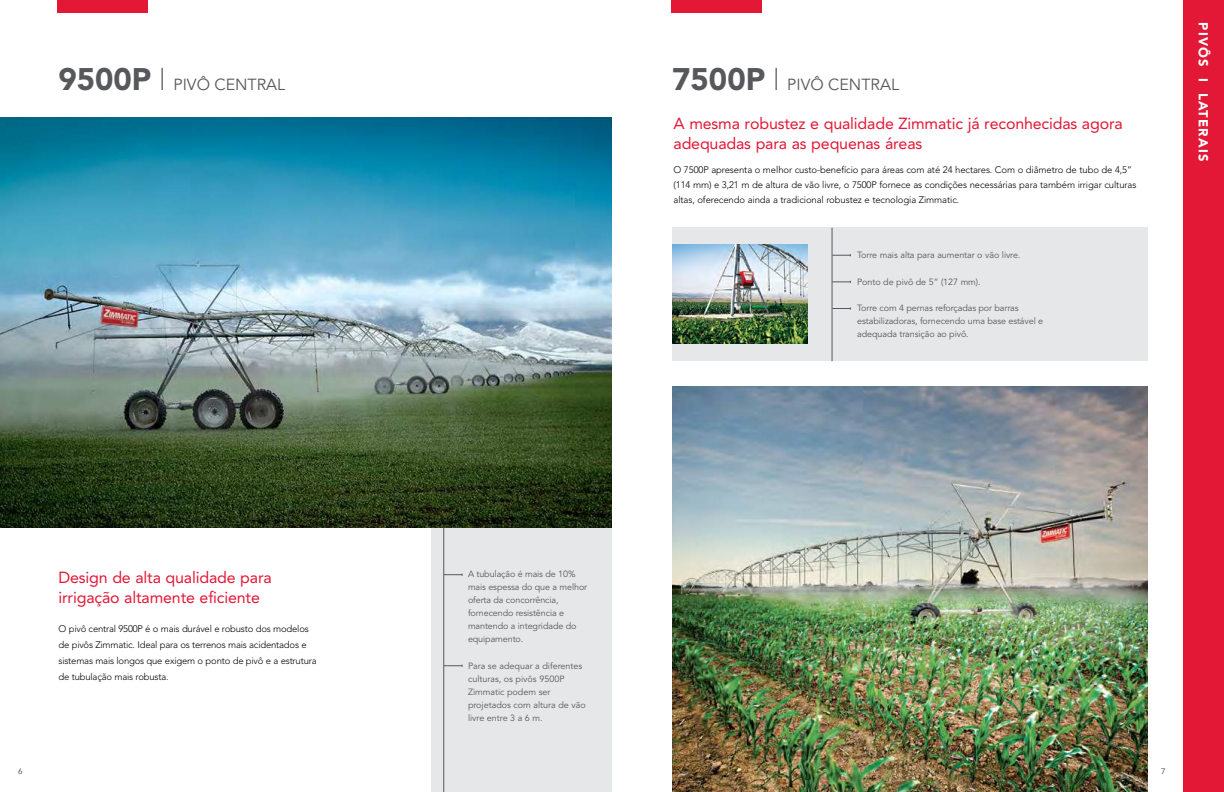
<style>
.page{position:relative;width:1224px;height:792px;background:#fff}
.page>*{position:absolute;margin:0;border:0;box-sizing:border-box;transform-origin:0 0}
.t1{font:16px/20px "Avenir LT Std";letter-spacing:-.01em;color:#e21836}
.t2{font:16px "Avenir LT Std";color:#57585b}
.t3{font:900 13px "Avenir LT Std";letter-spacing:.09em;color:#fff}
.t4{font:300 9.5px/16px "Avenir LT Std";letter-spacing:-.01em;color:#000}
.t5{font:9px/13px "Avenir LT Std";letter-spacing:-.01em;color:#57585b}
.t6{font:8px "Avenir LT Std";color:#57585b}
.s1{font-weight:900;font-size:31px}
.s2{font-family:"Helvetica Neue LT Std";font-weight:100;font-stretch:condensed;font-size:31px}
</style>
<div class="page">
<div style="left:431px;top:528px;width:181px;height:264px;background:#e6e7e8"></div>
<img style="left:672px;top:386px;width:476px;height:406px">
<img style="left:0;top:117px;width:612px;height:411px">
<div style="left:1184px;top:0;width:40px;height:792px;background:#e21836"></div>
<hr style="left:444px;top:528px;width:1px;height:264px;background:#57585b">
<div style="left:58px;top:0;width:90px;height:12px;background:#e21836"></div>
<div style="left:671px;top:0;width:91px;height:12px;background:#e21836"></div>
<svg style="left:444px;top:574px;width:19px;height:2px"></svg>
<svg style="left:444px;top:665px;width:19px;height:2px"></svg>
<div style="left:672px;top:228px;width:476px;height:133px;background:#e6e7e8"></div>
<img style="left:672px;top:245px;width:135px;height:99px">
<hr style="left:832px;top:228px;width:1px;height:133px;background:#57585b">
<svg style="left:832px;top:254px;width:19px;height:2px"></svg>
<svg style="left:832px;top:307px;width:19px;height:3px"></svg>
<svg style="left:832px;top:281px;width:19px;height:2px"></svg>
<h1 class="t2" style="left:58px;top:76px;width:228px"><span class="s1">9500P</span> <span class="s2">I</span> PIVÔ CENTRAL</h1>
<h1 class="t2" style="left:672px;top:76px;width:228px"><span class="s1">7500P</span> <span class="s2">I</span> PIVÔ CENTRAL</h1>
<h1 class="t1" style="left:674px;top:114px;width:451px">A mesma robustez e qualidade Zimmatic já reconhecidas agora adequadas para as pequenas áreas</h1>
<p class="t4" style="left:674px;top:162px;width:464px;line-height:15px">O 7500P apresenta o melhor custo-benefício para áreas com até 24 hectares. Com o diâmetro de tubo de 4,5” (114 mm) e 3,21 m de altura de vão livre, o 7500P fornece as condições necessárias para também irrigar culturas altas, oferecendo ainda a tradicional robustez e tecnologia Zimmatic.</p>
<p class="t5" style="left:857px;top:249px;width:165px">Torre mais alta para aumentar o vão livre.</p>
<p class="t5" style="left:857px;top:276px;width:125px">Ponto de pivô de 5” (127 mm).</p>
<p class="t5" style="left:857px;top:302px;width:187px">Torre com 4 pernas reforçadas por barras estabilizadoras, fornecendo uma base estável e adequada transição ao pivô.</p>
<h2 class="t3" style="left:1211px;top:22px;width:141px;rotate:90deg">PIVÔS I LATERAIS</h2>
<h1 class="t1" style="left:58px;top:567px;width:215px">Design de alta qualidade para irrigação altamente eficiente</h1>
<p class="t4" style="left:58px;top:621px;width:260px">O pivô central 9500P é o mais durável e robusto dos modelos de pivôs Zimmatic. Ideal para os terrenos mais acidentados e sistemas mais longos que exigem o ponto de pivô e a estrutura de tubulação mais robusta.</p>
<p class="t5" style="left:468px;top:568px;width:121px">A tubulação é mais de 10% mais espessa do que a melhor oferta da concorrência, fornecendo resistência e mantendo a integridade do equipamento.</p>
<p class="t5" style="left:468px;top:660px;width:119px">Para se adequar a diferentes culturas, os pivôs 9500P<br>Zimmatic podem ser projetados com altura de vão livre entre 3 a 6 m.</p>
<p class="t6" style="left:18px;top:767px;width:6px">6</p>
<p class="t6" style="left:1161px;top:767px;width:6px">7</p>
</div>
